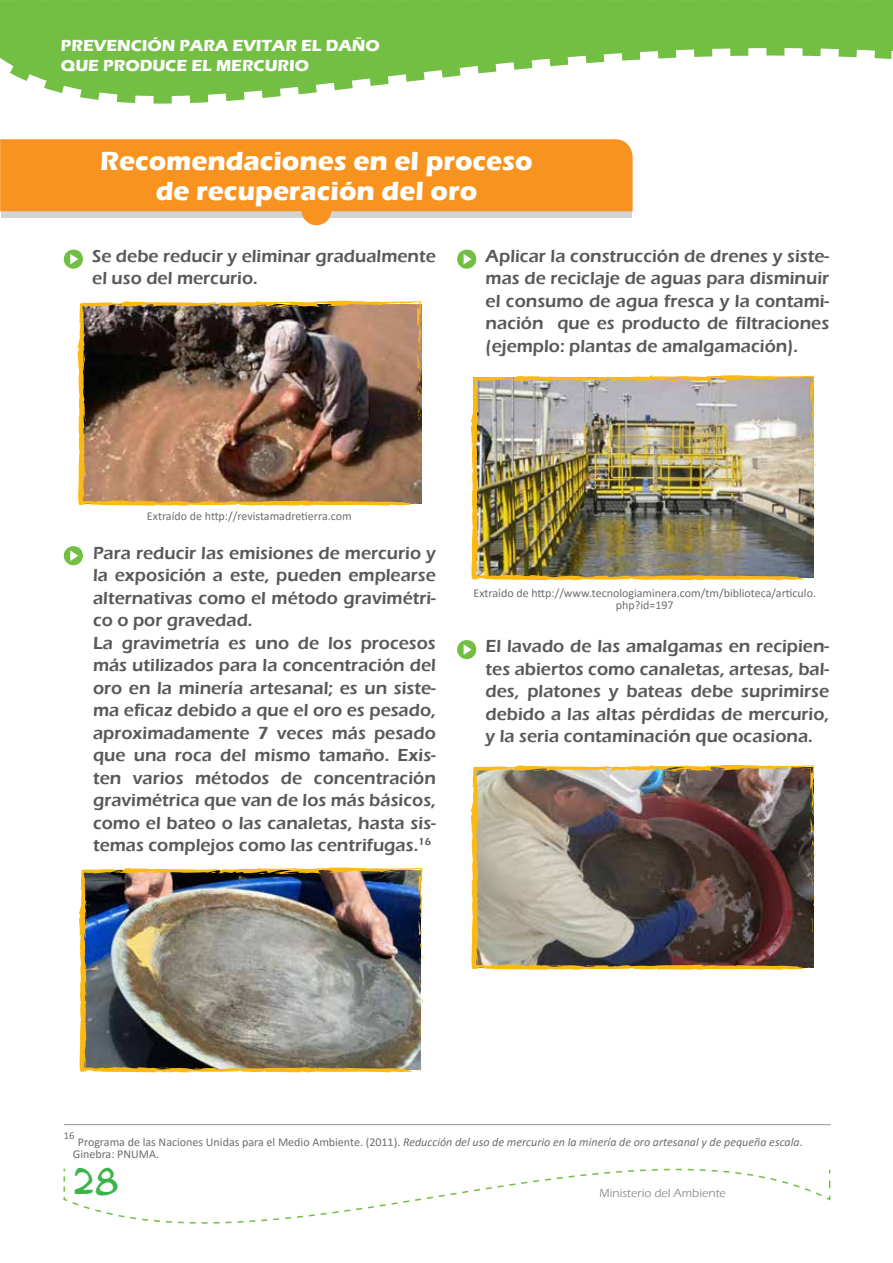
<style>
.page{position:relative;width:893px;height:1263px;background:#fff}
.page>*{position:absolute;margin:0;border:0;box-sizing:border-box;transform-origin:0 0}
.t1{font:30px "Anime Ace 2.0 BB";color:#39b54a}
.t2{font:700 27px/30px "Eras ITC";color:#fff;text-align:center}
.t3{font:600 18px/22.5px "Eras ITC";color:#58595b}
.t4{font:700 16.5px/19.8px "Eras ITC";color:#fff}
.t5{font:12px/12px "Calibri";color:#6d6e71}
.t6{font:500 12px "Eras ITC";color:#939598}
.t7{font:10.5px "Calibri";color:#6d6e71}
.s1{font-style:italic}
</style>
<div class="page">
<svg style="left:68px;top:1125px;width:756px;height:99px"></svg>
<svg style="left:63px;top:1167px;width:768px;height:35px"></svg>
<svg style="left:18px;top:77px;width:429px;height:27px"></svg>
<svg style="left:0;top:0;width:892px;height:77px;background:#84c75c"></svg>
<div style="left:881px;top:0;width:12px;height:51px;background:#72bf44"></div>
<div style="left:1px;top:172px;width:631px;height:46px;background:linear-gradient(to right,#d1d3d4,#d1d3d4)"></div>
<div style="left:0;top:139px;width:633px;height:72px;background:#f7931e"></div>
<div style="left:302px;top:195px;width:29px;height:30px;background:#f7931e;border-radius:50%"></div>
<hr style="left:64px;top:1124px;width:767px;height:1px;background:#939598">
<div style="left:64px;top:250px;width:19px;height:19px;background:#72bf44;border-radius:50%"></div>
<svg style="left:70px;top:254px;width:8px;height:10px"></svg>
<div style="left:457px;top:250px;width:19px;height:19px;background:#72bf44;border-radius:50%"></div>
<svg style="left:464px;top:254px;width:7px;height:10px"></svg>
<div style="left:457px;top:640px;width:19px;height:19px;background:#72bf44;border-radius:50%"></div>
<svg style="left:464px;top:644px;width:7px;height:11px"></svg>
<div style="left:64px;top:546px;width:19px;height:19px;background:#72bf44;border-radius:50%"></div>
<svg style="left:70px;top:550px;width:8px;height:11px"></svg>
<svg style="left:421px;top:429px;width:1px;height:18px"></svg>
<img style="left:77px;top:300px;width:344px;height:206px">
<svg style="left:111px;top:304px;width:8px;height:3px"></svg>
<svg style="left:417px;top:314px;width:5px;height:107px"></svg>
<svg style="left:374px;top:301px;width:28px;height:5px"></svg>
<svg style="left:323px;top:303px;width:8px;height:4px"></svg>
<svg style="left:257px;top:301px;width:9px;height:6px"></svg>
<svg style="left:414px;top:499px;width:7px;height:5px"></svg>
<svg style="left:78px;top:383px;width:7px;height:10px"></svg>
<img style="left:471px;top:375px;width:343px;height:205px">
<svg style="left:504px;top:378px;width:8px;height:3px"></svg>
<svg style="left:810px;top:388px;width:5px;height:107px"></svg>
<svg style="left:768px;top:376px;width:27px;height:5px"></svg>
<svg style="left:717px;top:378px;width:7px;height:3px"></svg>
<svg style="left:650px;top:375px;width:10px;height:7px"></svg>
<svg style="left:808px;top:574px;width:6px;height:5px"></svg>
<svg style="left:472px;top:457px;width:6px;height:10px"></svg>
<img style="left:471px;top:764px;width:343px;height:206px">
<svg style="left:504px;top:768px;width:8px;height:3px"></svg>
<svg style="left:810px;top:778px;width:5px;height:107px"></svg>
<svg style="left:768px;top:765px;width:27px;height:5px"></svg>
<svg style="left:717px;top:767px;width:7px;height:4px"></svg>
<svg style="left:650px;top:765px;width:10px;height:6px"></svg>
<svg style="left:808px;top:963px;width:6px;height:5px"></svg>
<svg style="left:472px;top:847px;width:6px;height:10px"></svg>
<img style="left:79px;top:867px;width:343px;height:205px">
<svg style="left:112px;top:871px;width:9px;height:3px"></svg>
<svg style="left:418px;top:880px;width:6px;height:108px"></svg>
<svg style="left:376px;top:868px;width:27px;height:5px"></svg>
<svg style="left:325px;top:870px;width:7px;height:4px"></svg>
<svg style="left:258px;top:867px;width:10px;height:7px"></svg>
<svg style="left:416px;top:1066px;width:7px;height:5px"></svg>
<svg style="left:80px;top:949px;width:6px;height:10px"></svg>
<p class="t4" style="left:61px;top:36px;width:320px">PREVENCIÓN PARA EVITAR EL DAÑO<br>QUE PRODUCE EL MERCURIO</p>
<h2 class="t2" style="left:100px;top:146px;width:434px">Recomendaciones en el proceso de recuperación del oro</h2>
<p class="t3" style="left:92px;top:245px;width:345px">Se debe reducir y eliminar gradualmente el uso del mercurio.</p>
<p class="t3" style="left:486px;top:245px;width:345px;text-align:justify">Aplicar la construcción de drenes y siste&shy;mas de reciclaje de aguas para disminuir el consumo de agua fresca y la contami&shy;nación que es producto de filtraciones (ejemplo: plantas de amalgamación).</p>
<p class="t5" style="left:147px;top:510px;width:206px">Extraído de http://revistamadretierra.com</p>
<p class="t3" style="left:93px;top:541px;width:344px">Para reducir las emisiones de mercurio y la exposición a este, pueden emplearse alternativas como el método gravimétri&shy;co o por gravedad.<br>La gravimetría es uno de los procesos más utilizados para la concentración del oro en la minería artesanal; es un siste&shy;ma eficaz debido a que el oro es pesado, aproximadamente 7 veces más pesado que una roca del mismo tamaño. Exis&shy;ten varios métodos de concentración gravimétrica que van de los más básicos, como el bateo o las canaletas, hasta sis&shy;temas complejos como las centrifugas.<sup>16</sup></p>
<p class="t5" style="left:473px;top:587px;width:344px;text-align:center">Extraído de http://www.tecnologiaminera.com/tm/biblioteca/articulo. php?id=197</p>
<p class="t3" style="left:486px;top:635px;width:345px;text-align:justify">El lavado de las amalgamas en recipien&shy;tes abiertos como canaletas, artesas, bal&shy;des, platones y bateas debe suprimirse debido a las altas pérdidas de mercurio, y la seria contaminación que ocasiona.</p>
<p class="t7" style="left:64px;top:1128px;width:12px">16</p>
<p class="t5" style="left:73px;top:1136px;width:731px;text-indent:5px">Programa de las Naciones Unidas para el Medio Ambiente. (2011). <span class="s1">Reducción del uso de mercurio en la minería de oro artesanal y de pequeña escala.<br></span>Ginebra: PNUMA.</p>
<h1 class="t1" style="left:73px;top:1162px;width:48px">28</h1>
<p class="t6" style="left:600px;top:1186px;width:128px">Ministerio del Ambiente</p>
</div>
